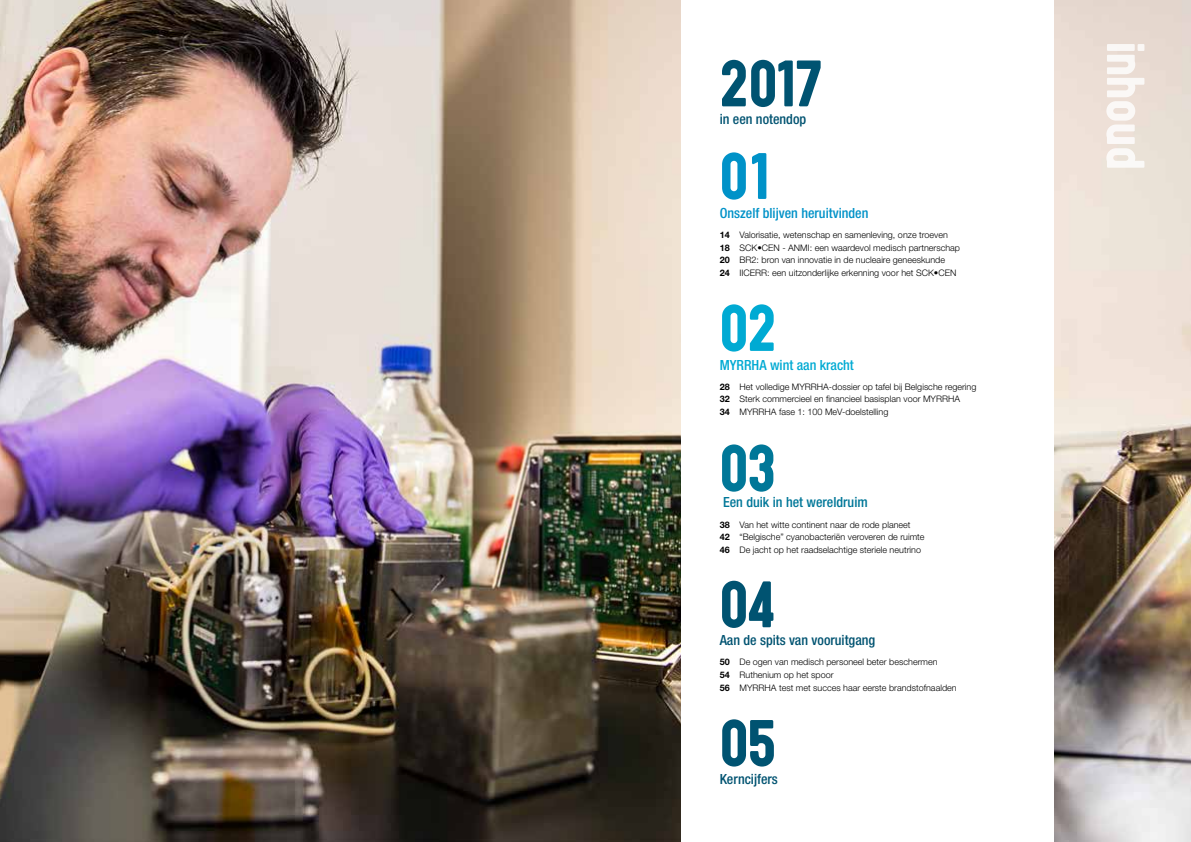
<style>
.page{position:relative;width:1191px;height:842px;background:#fff}
.page>*{position:absolute;margin:0;border:0;box-sizing:border-box;transform-origin:0 0}
.t1{font:67.9px "Sugo";letter-spacing:-.01em;color:#005371}
.t2{font:67.9px "Sugo";color:#0092c8}
.t3{font:67.9px "Sugo";color:#00aad3}
.t4{font:67.9px "Sugo";color:#007798}
.t5{font:500 condensed 14px "Helvetica Neue LT Std";color:#005371}
.t6{font:500 condensed 14px "Helvetica Neue LT Std";color:#0092c8}
.t7{font:500 condensed 14px "Helvetica Neue LT Std";color:#007798}
.t8{font:500 condensed 14px "Helvetica Neue LT Std";color:#00aad3}
.t9{font:300 9px/12.8px "Helvetica Neue LT Std";color:#000}
.s1{font-weight:700}
</style>
<div class="page">
<img style="left:0;top:0;width:680px;height:842px">
<img style="left:1054px;top:0;width:137px;height:842px">
<svg style="left:1106px;top:44px;width:38px;height:124px"></svg>
<h1 class="t1" style="left:719px;top:42px;width:104px">2017</h1>
<h2 class="t5" style="left:719px;top:111px;width:88px">in een notendop</h2>
<h1 class="t2" style="left:719px;top:135px;width:50px">01</h1>
<h2 class="t6" style="left:719px;top:204px;width:150px">Onszelf blijven heruitvinden</h2>
<p class="t9" style="left:719px;top:228px;width:242px"><span class="s1">14</span> Valorisatie, wetenschap en samenleving, onze troeven <span class="s1">18</span> SCK•CEN - ANMI: een waardevol medisch partnerschap <span class="s1">20</span> BR2: bron van innovatie in de nucleaire geneeskunde<br><span class="s1">24</span> IICERR: een uitzonderlijke erkenning voor het SCK•CEN</p>
<h1 class="t3" style="left:719px;top:287px;width:58px">02</h1>
<h2 class="t8" style="left:719px;top:357px;width:136px">MYRRHA wint aan kracht</h2>
<p class="t9" style="left:719px;top:380px;width:258px"><span class="s1">28</span> Het volledige MYRRHA-dossier op tafel bij Belgische regering<br><span class="s1">32</span> Sterk commercieel en financieel basisplan voor MYRRHA<br><span class="s1">34</span> MYRRHA fase 1: 100 MeV-doelstelling</p>
<h1 class="t4" style="left:719px;top:427px;width:57px">03</h1>
<h2 class="t7" style="left:723px;top:494px;width:146px">Een duik in het wereldruim</h2>
<p class="t9" style="left:719px;top:518px;width:206px"><span class="s1">38</span> Van het witte continent naar de rode planeet<br><span class="s1">42</span> “Belgische” cyanobacteriën veroveren de ruimte<br><span class="s1">46</span> De jacht op het raadselachtige steriele neutrino</p>
<h1 class="t1" style="left:719px;top:563px;width:57px">04</h1>
<h2 class="t5" style="left:719px;top:632px;width:157px">Aan de spits van vooruitgang</h2>
<p class="t9" style="left:719px;top:655px;width:238px"><span class="s1">50</span> De ogen van medisch personeel beter beschermen<br><span class="s1">54</span> Ruthenium op het spoor<br><span class="s1">56</span> MYRRHA test met succes haar eerste brandstofnaalden</p>
<h1 class="t1" style="left:720px;top:702px;width:58px">05</h1>
<h2 class="t5" style="left:719px;top:770px;width:60px">Kerncijfers</h2>
</div>
